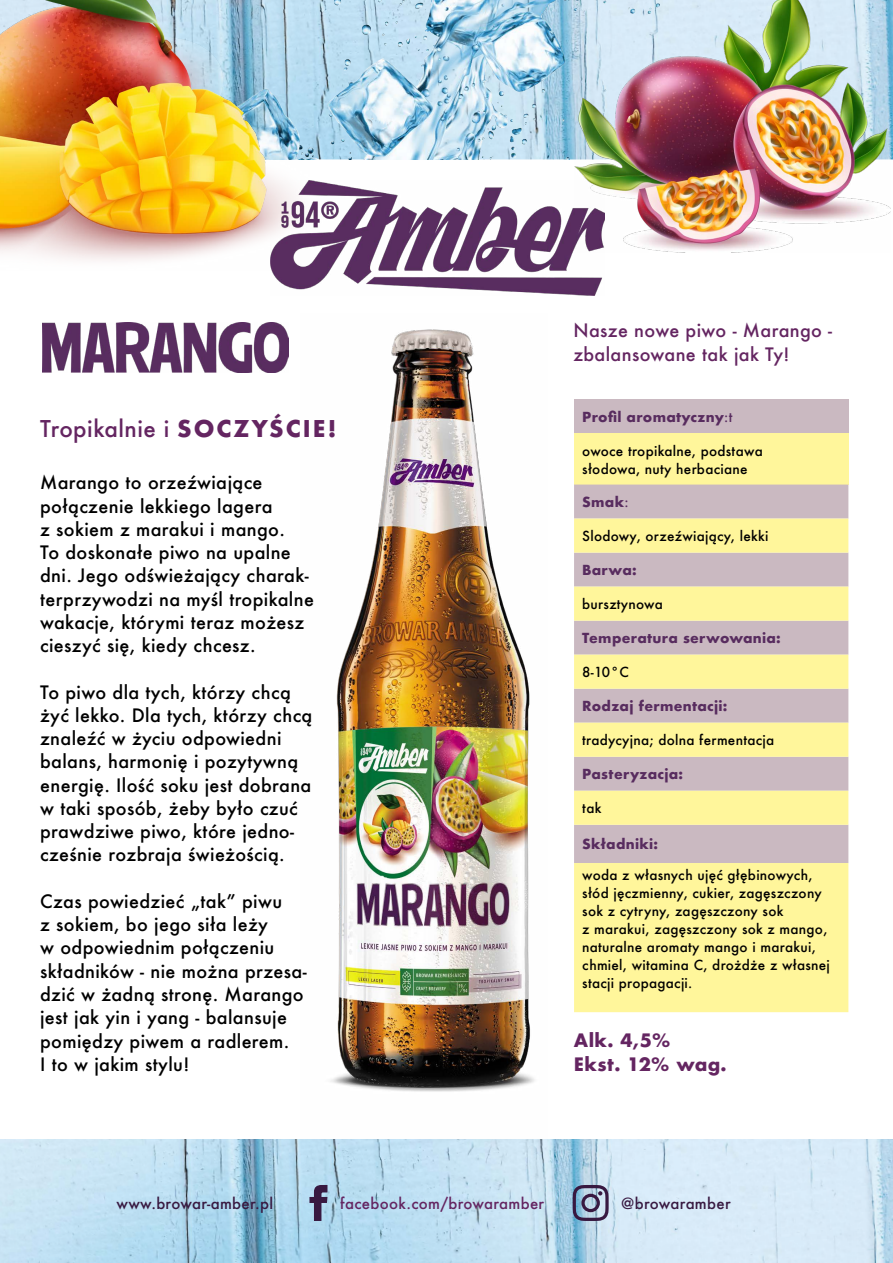
<style>
.page{position:relative;width:893px;height:1263px;background:#fff}
.page>*{position:absolute;margin:0;border:0;box-sizing:border-box;transform-origin:0 0}
.t1{font:500 22.5px "Futura";letter-spacing:.02em;color:#642561}
.t2{font:500 18px/23.2px "Futura";letter-spacing:.02em;color:#000}
.t3{font:500 18px/24px "Futura";letter-spacing:.02em;color:#642561}
.t4{font:700 18px/24px "Futura";letter-spacing:.02em;color:#642561}
.t5{font:500 15px "Futura";letter-spacing:.02em;color:#381941}
.t6{font:500 15px "Futura";letter-spacing:.02em;color:#642561}
.t7{font:500 13.5px/18px "Futura";letter-spacing:.02em;color:#000}
.t8{font:700 13.5px "Futura";letter-spacing:.02em;color:#582c5f}
.s1{font-weight:700}
.s2{font-weight:500}
</style>
<div class="page">
<img style="left:0;top:1140px;width:893px;height:123px">
<svg style="left:573px;top:1185px;width:36px;height:36px"></svg>
<svg style="left:309px;top:1185px;width:18px;height:36px"></svg>
<div style="left:574px;top:399px;width:274px;height:34px;background:#cab9c1"></div>
<div style="left:574px;top:433px;width:274px;height:52px;background:#fff69b"></div>
<div style="left:574px;top:485px;width:274px;height:34px;background:#cab9c1"></div>
<svg style="left:574px;top:519px;width:274px;height:493px;fill:#fff69b"></svg>
<img style="left:300px;top:329px;width:247px;height:814px">
<img style="left:43px;top:322px;width:245px;height:50px">
<img style="left:309px;top:0;width:584px;height:159px">
<img style="left:0;top:0;width:309px;height:261px">
<img style="left:574px;top:0;width:316px;height:253px">
<img style="left:270px;top:180px;width:335px;height:116px">
<p class="t1" style="left:40px;top:414px;width:298px">Tropikalnie i <span class="s1">SOCZYŚCIE!</span></p>
<p class="t2" style="left:40px;top:471px;width:275px">Marango to orzeźwiające połączenie lekkiego lagera<br>z sokiem z marakui i mango.<br>To doskonałe piwo na upalne dni. Jego odświeżający charak&shy;terprzywodzi na myśl tropikalne wakacje, którymi teraz możesz cieszyć się, kiedy chcesz.</p>
<p class="t2" style="left:40px;top:680px;width:274px">To piwo dla tych, którzy chcą żyć lekko. Dla tych, którzy chcą znaleźć w życiu odpowiedni balans, harmonię i pozytywną energię. Ilość soku jest dobrana w taki sposób, żeby było czuć prawdziwe piwo, które jedno&shy;cześnie rozbraja świeżością.</p>
<p class="t2" style="left:40px;top:889px;width:268px">Czas powiedzieć „tak” piwu<br>z sokiem, bo jego siła leży<br>w odpowiednim połączeniu składników - nie można przesa&shy;dzić w żadną stronę. Marango jest jak yin i yang - balansuje pomiędzy piwem a radlerem.<br>I to w jakim stylu!</p>
<p class="t3" style="left:573px;top:318px;width:260px">Nasze nowe piwo - Marango - zbalansowane tak jak Ty!</p>
<p class="t8" style="left:582px;top:407px;width:152px">Profil aromatyczny<span class="s2">:t</span></p>
<p class="t7" style="left:582px;top:441px;width:182px">owoce tropikalne, podstawa słodowa, nuty herbaciane</p>
<p class="t8" style="left:582px;top:492px;width:48px">Smak<span class="s2">:</span></p>
<p class="t7" style="left:582px;top:527px;width:188px">Slodowy, orzeźwiający, lekki</p>
<p class="t8" style="left:582px;top:560px;width:56px">Barwa:</p>
<p class="t7" style="left:582px;top:595px;width:82px">bursztynowa</p>
<p class="t8" style="left:582px;top:628px;width:200px">Temperatura serwowania:</p>
<p class="t7" style="left:582px;top:663px;width:48px">8-10°C</p>
<p class="t8" style="left:582px;top:696px;width:147px">Rodzaj fermentacji:</p>
<p class="t7" style="left:582px;top:731px;width:193px">tradycyjna; dolna fermentacja</p>
<p class="t8" style="left:582px;top:764px;width:102px">Pasteryzacja:</p>
<p class="t7" style="left:582px;top:799px;width:21px">tak</p>
<p class="t8" style="left:582px;top:835px;width:77px">Składniki:</p>
<p class="t7" style="left:582px;top:866px;width:249px">woda z własnych ujęć głębinowych, słód jęczmienny, cukier, zagęszczony sok z cytryny, zagęszczony sok<br>z marakui, zagęszczony sok z mango, naturalne aromaty mango i marakui, chmiel, witamina C, drożdże z własnej stacji propagacji.</p>
<p class="t4" style="left:574px;top:1028px;width:155px">Alk. 4,5%<br>Ekst. 12% wag.</p>
<p class="t5" style="left:116px;top:1193px;width:158px">www.browar-amber.pl</p>
<p class="t6" style="left:340px;top:1193px;width:206px">facebook.com/browaramber</p>
<p class="t5" style="left:621px;top:1193px;width:111px">@browaramber</p>
</div>
